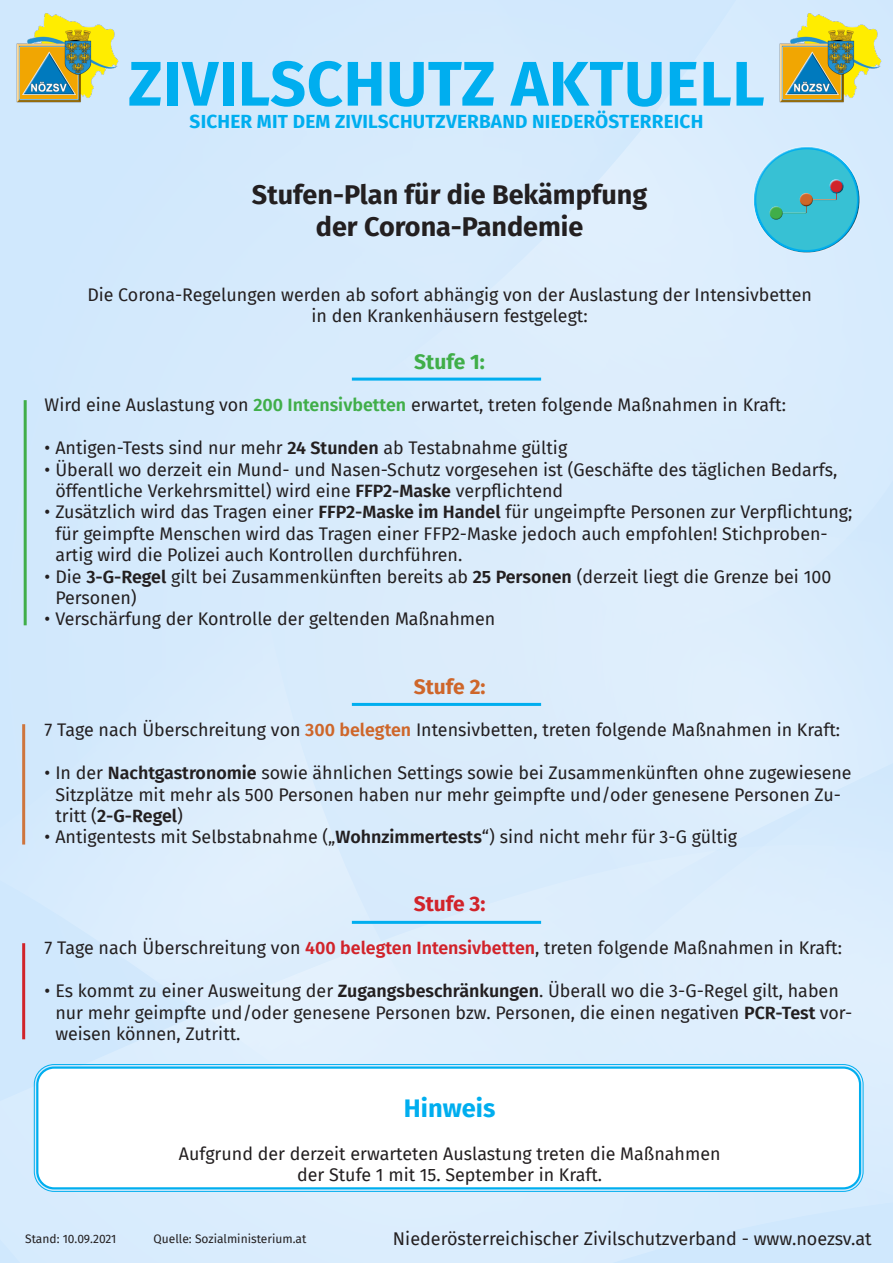
<style>
.page{position:relative;width:893px;height:1263px;background:#fff}
.page>*{position:absolute;margin:0;border:0;box-sizing:border-box;transform-origin:0 0}
.t1{font:700 63px "Fira Sans";letter-spacing:.01em;color:#00aeef}
.t2{font:700 27px "Fira Sans";color:#231f20}
.t3{font:700 25.5px "Fira Sans";color:#00aeef}
.t4{font:700 21px "Fira Sans";color:#40ae49}
.t5{font:700 21px "Fira Sans";color:#ce662a}
.t6{font:700 21px "Fira Sans";color:#d1232a}
.t7{font:700 19.05px "Fira Sans";letter-spacing:.01em;color:#00aeef}
.t8{font:18px "Fira Sans";color:#231f20}
.t9{font:17.85px/21.5px "Fira Sans";color:#231f20}
.t10{font:12px "Fira Sans";color:#231f20}
.s1{font-weight:600;color:#40ae49}
.s2{font-weight:600}
.s3{font-weight:600;color:#ce662a}
.s4{font-weight:600;color:#d1232a}
</style>
<div class="page">
<svg style="left:0;top:879px;width:314px;height:384px;background:#d8ebfc"></svg>
<div style="left:314px;top:474px;width:579px;height:789px;background:#dcedfc"></div>
<img style="left:17px;top:12px;width:102px;height:90px">
<div style="left:36px;top:1066px;width:825px;height:123px;background:#fff;border-radius:18px"></div>
<div style="left:34px;top:1064px;width:829px;height:128px;border:1px solid #00aeef;border-radius:20px"></div>
<div style="left:36px;top:1066px;width:825px;height:123px;border:2px solid #00aeef;border-radius:17px"></div>
<img style="left:779px;top:12px;width:102px;height:90px">
<div style="left:753px;top:145px;width:107px;height:76px;background:#fff;opacity:.75"></div>
<div style="left:753px;top:164px;width:108px;height:90px;background:#231f20;opacity:.75"></div>
<hr style="left:775px;top:212px;width:33px;height:3px;background:#231f20;opacity:.75">
<hr style="left:834px;top:186px;width:4px;height:16px;background:#231f20;opacity:.75">
<hr style="left:805px;top:198px;width:32px;height:2px;background:#37c1d4">
<hr style="left:805px;top:199px;width:32px;height:3px;background:#231f20;opacity:.75">
<hr style="left:805px;top:199px;width:3px;height:16px;background:#231f20;opacity:.75">
<div style="left:767px;top:205px;width:17px;height:11px;background:#fff;opacity:.75"></div>
<div style="left:768px;top:208px;width:16px;height:14px;background:#231f20;opacity:.75"></div>
<div style="left:797px;top:192px;width:17px;height:11px;background:#fff;opacity:.75"></div>
<div style="left:798px;top:195px;width:16px;height:13px;background:#231f20;opacity:.75"></div>
<div style="left:827px;top:179px;width:17px;height:10px;background:#fff;opacity:.75"></div>
<div style="left:828px;top:181px;width:16px;height:14px;background:#231f20;opacity:.75"></div>
<hr style="left:352px;top:378px;width:189px;height:3px;background:#00aeef">
<hr style="left:352px;top:703px;width:189px;height:3px;background:#00aeef">
<hr style="left:352px;top:921px;width:189px;height:3px;background:#00aeef">
<hr style="left:24px;top:400px;width:3px;height:225px;background:#40ae49">
<hr style="left:22px;top:724px;width:3px;height:120px;background:#ce753d">
<hr style="left:22px;top:943px;width:3px;height:96px;background:#d1232a">
<p class="t1" style="left:128px;top:31px;width:638px">ZIVILSCHUTZ AKTUELL</p>
<p class="t7" style="left:190px;top:106px;width:515px">SICHER MIT DEM ZIVILSCHUTZVERBAND NIEDERÖSTERREICH</p>
<p class="t2" style="left:252px;top:172px;width:397px">Stufen-Plan für die Bekämpfung</p>
<p class="t2" style="left:316px;top:204px;width:269px">der Corona-Pandemie</p>
<p class="t9" style="left:87px;top:283px;width:726px;text-align:center">Die Corona-Regelungen werden ab sofort abhängig von der Auslastung der Intensivbetten in den Krankenhäusern festgelegt:</p>
<p class="t4" style="left:414px;top:343px;width:72px">Stufe 1:</p>
<p class="t9" style="left:45px;top:394px;width:743px">Wird eine Auslastung von <span class="s1">200 Intensivbetten</span> erwartet, treten folgende Maßnahmen in Kraft:</p>
<p class="t9" style="left:45px;top:437px;width:524px">• Antigen-Tests sind nur mehr <span class="s2">24 Stunden</span> ab Testabnahme gültig</p>
<p class="t9" style="left:55px;top:458px;width:783px;text-indent:-11px">• Überall wo derzeit ein Mund- und Nasen-Schutz vorgesehen ist (Geschäfte des täglichen Bedarfs, öffentliche Verkehrsmittel) wird eine <span class="s2">FFP2-Maske</span> verpflichtend</p>
<p class="t9" style="left:55px;top:501px;width:799px;text-indent:-11px">• Zusätzlich wird das Tragen einer <span class="s2">FFP2-Maske im Handel</span> für ungeimpfte Personen zur Verpflichtung; für geimpfte Menschen wird das Tragen einer FFP2-Maske jedoch auch empfohlen! Stichproben&shy;artig wird die Polizei auch Kontrollen durchführen.</p>
<p class="t9" style="left:55px;top:565px;width:777px;text-indent:-11px">• Die <span class="s2">3-G-Regel</span> gilt bei Zusammenkünften bereits ab <span class="s2">25 Personen</span> (derzeit liegt die Grenze bei 100<br>Personen)</p>
<p class="t9" style="left:45px;top:608px;width:452px">• Verschärfung der Kontrolle der geltenden Maßnahmen</p>
<p class="t5" style="left:414px;top:668px;width:73px">Stufe 2:</p>
<p class="t9" style="left:45px;top:719px;width:797px">7 Tage nach Überschreitung von <span class="s3">300 belegten</span> Intensivbetten, treten folgende Maßnahmen in Kraft:</p>
<p class="t9" style="left:55px;top:762px;width:798px;text-indent:-11px">• In der <span class="s2">Nachtgastronomie</span> sowie ähnlichen Settings sowie bei Zusammenkünften ohne zugewiesene<br>Sitzplätze mit mehr als 500 Personen haben nur mehr geimpfte und/oder genesene Personen Zu&shy;tritt (<span class="s2">2-G-Regel</span>)</p>
<p class="t9" style="left:45px;top:826px;width:694px">• Antigentests mit Selbstabnahme („<span class="s2">Wohnzimmertests</span>“) sind nicht mehr für 3-G gültig</p>
<p class="t6" style="left:414px;top:886px;width:73px">Stufe 3:</p>
<p class="t9" style="left:45px;top:937px;width:799px">7 Tage nach Überschreitung von <span class="s4">400 belegten Intensivbetten</span>, treten folgende Maßnahmen in Kraft:</p>
<p class="t9" style="left:55px;top:980px;width:799px;text-indent:-11px">• Es kommt zu einer Ausweitung der <span class="s2">Zugangsbeschränkungen</span>. Überall wo die 3-G-Regel gilt, haben nur mehr geimpfte und/oder genesene Personen bzw. Personen, die einen negativen <span class="s2">PCR-Test</span> vor&shy;weisen können, Zutritt.</p>
<p class="t3" style="left:404px;top:1087px;width:93px">Hinweis</p>
<p class="t9" style="left:179px;top:1142px;width:543px">Aufgrund der derzeit erwarteten Auslastung treten die Maßnahmen</p>
<p class="t9" style="left:297px;top:1164px;width:307px">der Stufe 1 mit 15. September in Kraft.</p>
<p class="t10" style="left:25px;top:1230px;width:93px">Stand: 10.09.2021</p>
<p class="t10" style="left:154px;top:1230px;width:154px">Quelle: Sozialministerium.at</p>
<p class="t8" style="left:393px;top:1225px;width:480px">Niederösterreichischer Zivilschutzverband - www.noezsv.at</p>
</div>
